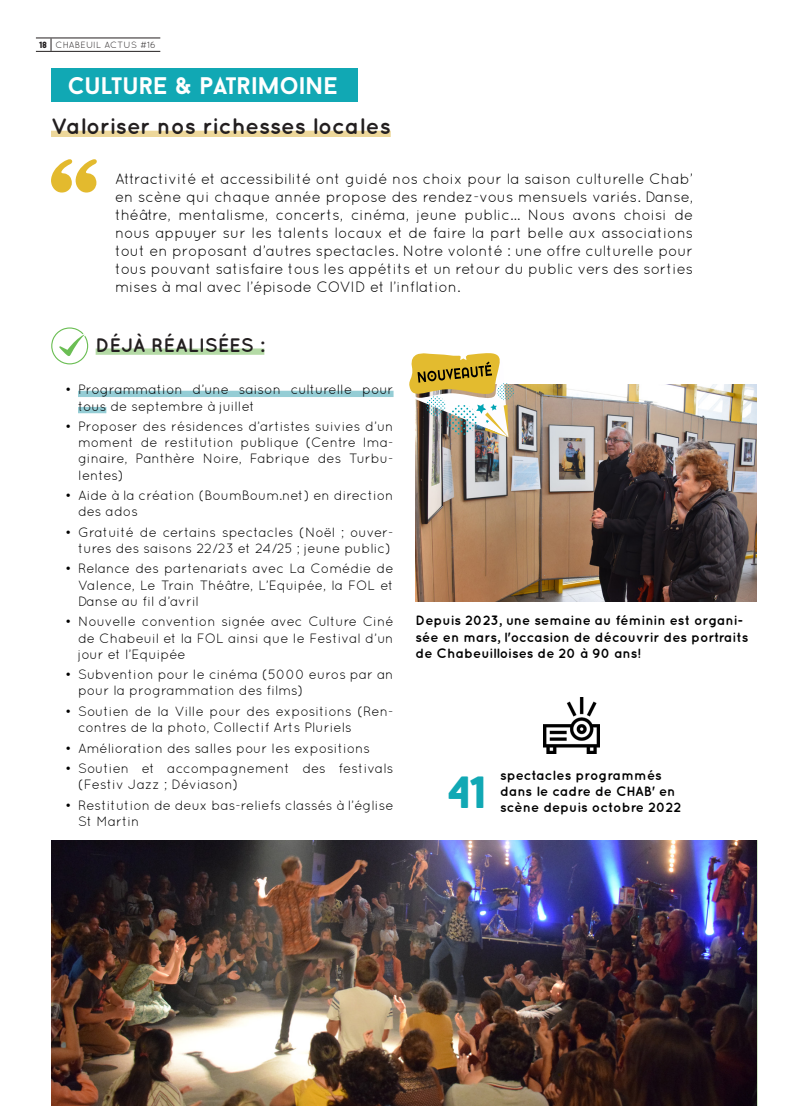
<style>
.page{position:relative;width:808px;height:1106px;background:#fff}
.page>*{position:absolute;margin:0;border:0;box-sizing:border-box;transform-origin:0 0}
.t1{font:900 45px "Baron Neue";color:#11a8b4}
.t2{font:700 24px "Baron Neue";color:#fff}
.t3{font:700 22.5px "Quicksand";color:#231f20}
.t4{font:700 19.5px "Quicksand";color:#231f20}
.Page_TEXTE_BASE{font:15px/18px "Quicksand";color:#000001;text-align:justify}
.t5{font:13.5px/16.2px "Quicksand";color:#000001}
.Page_TEXTE_BASE-2{font:700 13.5px/16.2px "Quicksand";color:#000001}
.t6{font:9px "Quicksand";letter-spacing:.03em;color:#231f20}
.s1{font-family:"Baron Neue";font-weight:900}
</style>
<div class="page">
<img style="left:51px;top:840px;width:705px;height:266px">
<img style="left:416px;top:385px;width:341px;height:216px">
<img style="left:543px;top:697px;width:57px;height:56px">
<img style="left:409px;top:353px;width:105px;height:84px">
<svg style="left:51px;top:39px;width:1px;height:12px"></svg>
<hr style="left:36px;top:38px;width:124px;height:1px;background:#231f20">
<hr style="left:36px;top:51px;width:124px;height:1px;background:#231f20">
<div style="left:51px;top:131px;width:340px;height:6px;background:#edd79a"></div>
<svg style="left:51px;top:159px;width:46px;height:33px"></svg>
<div style="left:51px;top:68px;width:306px;height:33px;background:#11a8b4"></div>
<div style="left:96px;top:348px;width:168px;height:7px;background:#b4daa5"></div>
<svg style="left:51px;top:327px;width:37px;height:37px"></svg>
<div style="left:78px;top:391px;width:315px;height:6px;background:#95cdd5"></div>
<div style="left:78px;top:407px;width:28px;height:6px;background:#95cdd5"></div>
<p class="t6" style="left:40px;top:39px;width:118px"><span class="s1">18</span> CHABEUIL ACTUS #16</p>
<p class="t2" style="left:68px;top:70px;width:271px">CULTURE &amp; PATRIMOINE</p>
<p class="t3" style="left:51px;top:113px;width:341px">Valoriser nos richesses locales</p>
<p class="Page_TEXTE_BASE" style="left:115px;top:170px;width:580px">Attractivité et accessibilité ont guidé nos choix pour la saison culturelle Chab’ en scène qui chaque année propose des rendez-vous mensuels variés. Danse, théâtre, mentalisme, concerts, cinéma, jeune public… Nous avons choisi de nous appuyer sur les talents locaux et de faire la part belle aux associations tout en proposant d’autres spectacles. Notre volonté : une offre culturelle pour tous pouvant satisfaire tous les appétits et un retour du public vers des sorties mises à mal avec l’épisode COVID et l’inflation.</p>
<p class="t4" style="left:96px;top:333px;width:170px">DÉJÀ RÉALISÉES :</p>
<p class="t5" style="left:78px;top:381px;width:317px;text-indent:-13px">• Programmation d’une saison culturelle pour tous de septembre à juillet</p>
<p class="t5" style="left:78px;top:418px;width:317px;text-align:justify;text-indent:-13px">• Proposer des résidences d’artistes suivies d’un moment de restitution publique (Centre Ima&shy;ginaire, Panthère Noire, Fabrique des Turbu&shy;lentes)</p>
<p class="t5" style="left:78px;top:487px;width:317px;text-indent:-13px">• Aide à la création (BoumBoum.net) en direction des ados</p>
<p class="t5" style="left:65px;top:524px;width:330px;text-align:right">• Gratuité de certains spectacles (Noël ; ouver&shy;tures des saisons 22/23 et 24/25 ; jeune public)</p>
<p class="t5" style="left:78px;top:560px;width:317px;text-align:justify;text-indent:-13px">• Relance des partenariats avec La Comédie de Valence, Le Train Théâtre, L’Equipée, la FOL et Danse au fil d’avril</p>
<p class="t5" style="left:78px;top:613px;width:317px;text-align:justify;text-indent:-13px">• Nouvelle convention signée avec Culture Ciné de Chabeuil et la FOL ainsi que le Festival d’un jour et l’Equipée</p>
<p class="t5" style="left:78px;top:666px;width:317px;text-indent:-13px">• Subvention pour le cinéma (5000 euros par an pour la programmation des films)</p>
<p class="t5" style="left:78px;top:703px;width:317px;text-indent:-13px">• Soutien de la Ville pour des expositions (Ren&shy;contres de la photo, Collectif Arts Pluriels</p>
<p class="t5" style="left:65px;top:739px;width:306px">• Amélioration des salles pour les expositions</p>
<p class="t5" style="left:78px;top:760px;width:317px;text-indent:-13px">• Soutien et accompagnement des festivals (Festiv Jazz ; Déviason)</p>
<p class="t5" style="left:78px;top:796px;width:317px;text-indent:-13px">• Restitution de deux bas-reliefs classés à l’église<br>St Martin</p>
<p class="Page_TEXTE_BASE-2" style="left:416px;top:612px;width:334px">Depuis 2023, une semaine au féminin est organi&shy;sée en mars, l'occasion de découvrir des portraits de Chabeuilloises de 20 à 90 ans!</p>
<p class="t1" style="left:448px;top:763px;width:40px">41</p>
<p class="Page_TEXTE_BASE-2" style="left:500px;top:766px;width:183px">spectacles programmés dans le cadre de CHAB' en scène depuis octobre 2022</p>
</div>
